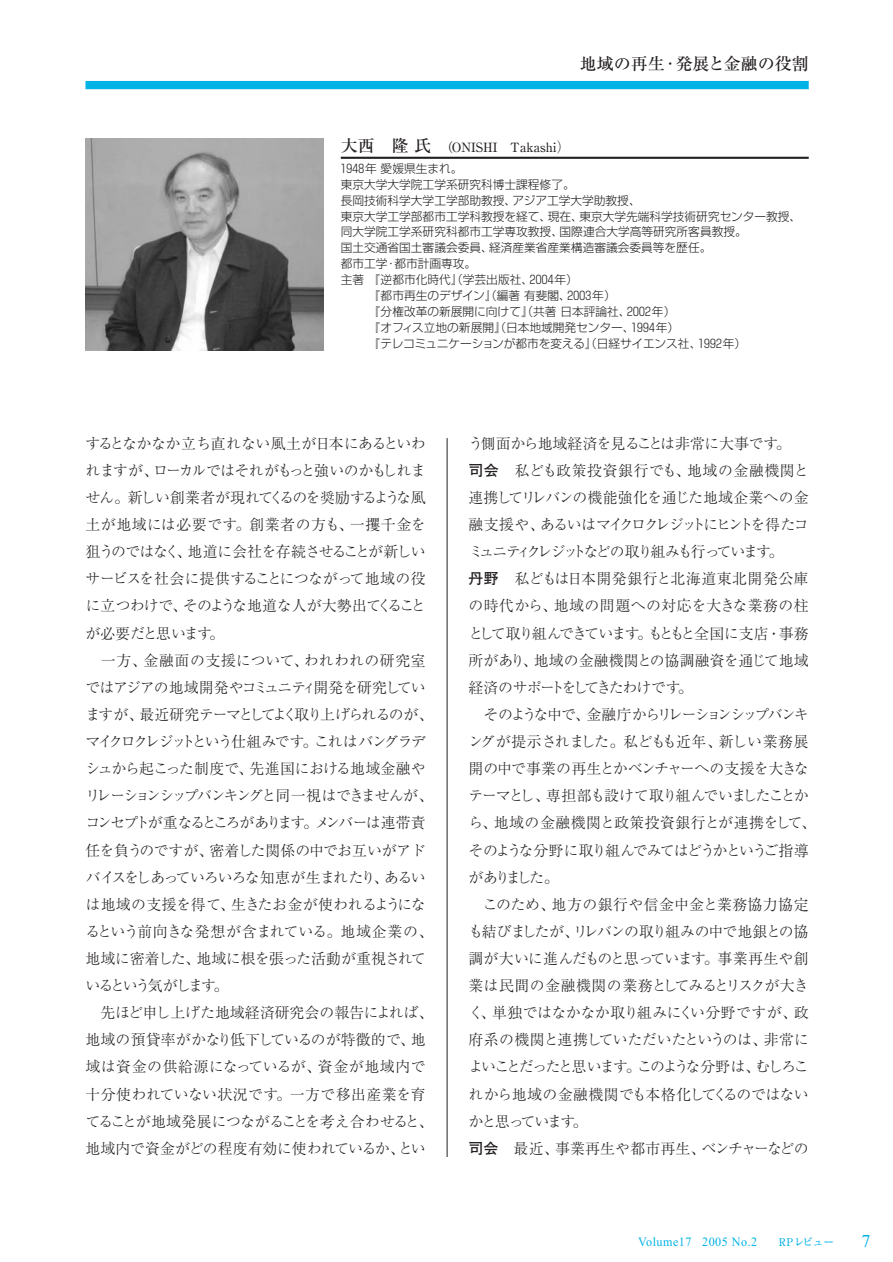
<style>
.page{position:relative;width:893px;height:1262px;background:#fff}
.page>*{position:absolute;margin:0;border:0;box-sizing:border-box;transform-origin:0 0}
.t1{font:18.15px "Times New Roman";color:#00b2e5}
.t2{font:500 16.95px "Ryumin";color:#231f20}
.t3{font:300 14.85px/27.2px "Ryumin";letter-spacing:-.035em;color:#231f20}
.t4{font:300 14.85px/27.2px "Ryumin";letter-spacing:-.055em;color:#231f20}
.t5{font:300 14.85px/27.2px "Ryumin";letter-spacing:-.07em;color:#231f20}
.t6{font:300 14.85px/27.2px "Ryumin";color:#231f20}
.t7{font:500 12.75px "Ryumin";color:#231f20}
.t8{font:12.75px "Times New Roman";letter-spacing:.04em;color:#00b2e5;scale:.95 1}
.t9{font:300 11.7px "Shin Go";color:#231f20}
.t10{font:500 10.65px "Ryumin";color:#00b2e5}
.s1{font-size:16.95px}
.s2{font-weight:300;font-size:13.8px}
.s3{font-family:"Futo Go B101";font-weight:700}
</style>
<div class="page">
<div style="left:85px;top:81px;width:723px;height:8px;background:#00b2e5"></div>
<hr style="left:447px;top:438px;width:1px;height:719px;background:#231f20">
<img style="left:85px;top:138px;width:239px;height:213px">
<hr style="left:341px;top:157px;width:467px;height:2px;background:#231f20">
<p class="t2" style="left:579px;top:57px;width:230px">地域の再生・発展と金融の役割</p>
<p class="t7" style="left:341px;top:143px;width:231px"><span class="s1">大西　隆氏</span> （ONISHI Takashi<span class="s2">）</span></p>
<p class="t9" style="left:337px;top:164px;width:127px">１９４８年愛媛県生まれ。</p>
<p class="t9" style="left:341px;top:180px;width:235px">東京大学大学院工学系研究科博士課程修了。</p>
<p class="t9" style="left:341px;top:196px;width:301px">長岡技術科学大学工学部助教授、アジア工学大学助教授、</p>
<p class="t9" style="left:341px;top:212px;width:462px">東京大学工学部都市工学科教授を経て、現在、東京大学先端科学技術研究センター教授、</p>
<p class="t9" style="left:341px;top:228px;width:407px">同大学院工学系研究科都市工学専攻教授、国際連合大学高等研究所客員教授。</p>
<p class="t9" style="left:341px;top:244px;width:372px">国土交通省国土審議会委員、経済産業省産業構造審議会委員等を歴任。</p>
<p class="t9" style="left:341px;top:259px;width:137px">都市工学・都市計画専攻。</p>
<p class="t9" style="left:341px;top:275px;width:239px">主著『逆都市化時代』（学芸出版社、２００４年）</p>
<p class="t9" style="left:369px;top:291px;width:248px">『都市再生のデザイン』（編著有斐閣、２００３年）</p>
<p class="t9" style="left:369px;top:307px;width:308px">『分権改革の新展開に向けて』（共著日本評論社、２００２年）</p>
<p class="t9" style="left:369px;top:323px;width:312px">『オフィス立地の新展開』（日本地域開発センター、１９９４年）</p>
<p class="t9" style="left:369px;top:339px;width:379px">『テレコミュニケーションが都市を変える』（日経サイエンス社、１９９２年）</p>
<p class="t3" style="left:85px;top:431px;width:342px;text-align:justify">するとなかなか立ち直れない風土が日本にあるといわれますが、ローカルではそれがもっと強いのかもしれません。新しい創業者が現れてくるのを奨励するような風土が地域には必要です。創業者の方も、一攫千金を狙うのではなく、地道に会社を存続させることが新しいサービスを社会に提供することにつながって地域の役に立つわけで、そのような地道な人が大勢出てくることが必要だと思います。</p>
<p class="t4" style="left:85px;top:648px;width:349px;text-indent:15px">一方、金融面の支援について、われわれの研究室ではアジアの地域開発やコミュニティ開発を研究していますが、最近研究テーマとしてよく取り上げられるのが、マイクロクレジットという仕組みです。これはバングラデシュから起こった制度で、先進国における地域金融やリレーションシップバンキングと同一視はできませんが、コンセプトが重なるところがあります。メンバーは連帯責任を負うのですが、密着した関係の中でお互いがアドバイスをしあっていろいろな知恵が生まれたり、あるいは地域の支援を得て、生きたお金が使われるようになるという前向きな発想が含まれている。地域企業の、地域に密着した、地域に根を張った活動が重視されているという気がします。</p>
<p class="t6" style="left:85px;top:1001px;width:349px;text-indent:15px">先ほど申し上げた地域経済研究会の報告によれば、地域の預貸率がかなり低下しているのが特徴的で、地域は資金の供給源になっているが、資金が地域内で十分使われていない状況です。一方で移出産業を育てることが地域発展につながることを考え合わせると、地域内で資金がどの程度有効に使われているか、とい</p>
<p class="t3" style="left:468px;top:431px;width:342px">う側面から地域経済を見ることは非常に大事です。<span class="s3">司会</span> 私ども政策投資銀行でも、地域の金融機関と連携してリレバンの機能強化を通じた地域企業への金融支援や、あるいはマイクロクレジットにヒントを得たコミュニティクレジットなどの取り組みも行っています。<br><span class="s3">丹野</span> 私どもは日本開発銀行と北海道東北開発公庫の時代から、地域の問題への対応を大きな業務の柱として取り組んできています。もともと全国に支店・事務所があり、地域の金融機関との協調融資を通じて地域経済のサポートをしてきたわけです。</p>
<p class="t5" style="left:468px;top:703px;width:349px;text-indent:15px">そのような中で、金融庁からリレーションシップバンキングが提示されました。私どもも近年、新しい業務展開の中で事業の再生とかベンチャーへの支援を大きなテーマとし、専担部も設けて取り組んでいましたことから、地域の金融機関と政策投資銀行とが連携をして、そのような分野に取り組んでみてはどうかというご指導がありました。</p>
<p class="t3" style="left:468px;top:892px;width:342px;text-indent:14px">このため、地方の銀行や信金中金と業務協力協定も結びましたが、リレバンの取り組みの中で地銀との協調が大いに進んだものと思っています。事業再生や創業は民間の金融機関の業務としてみるとリスクが大きく、単独ではなかなか取り組みにくい分野ですが、政府系の機関と連携していただいたというのは、非常によいことだったと思います。このような分野は、むしろこれから地域の金融機関でも本格化してくるのではないかと思っています。<br><span class="s3">司会</span> 最近、事業再生や都市再生、ベンチャーなどの</p>
<p class="t8" style="left:638px;top:1236px;width:127px">Volume17 2005 No.2</p>
<p class="t10" style="left:778px;top:1237px;width:57px">RPレビュー</p>
<p class="t1" style="left:861px;top:1234px;width:11px">7</p>
</div>
